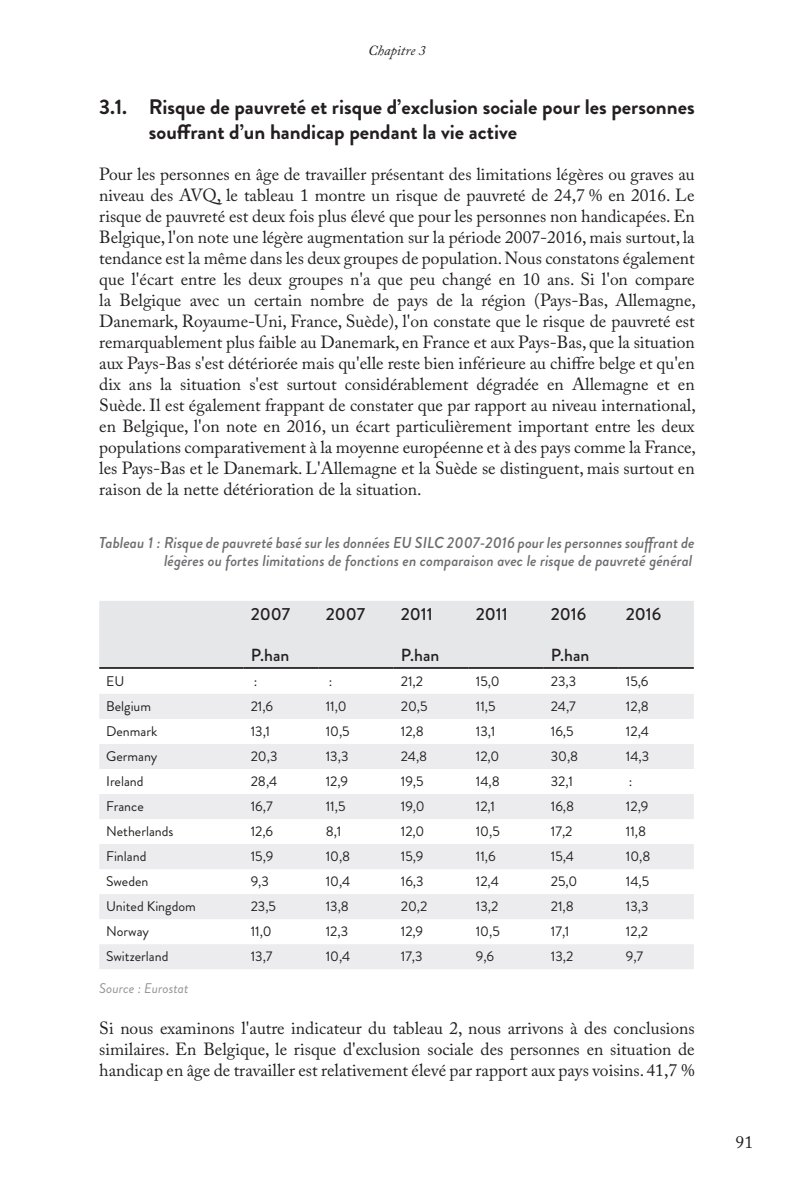
<style>
.page{position:relative;width:794px;height:1191px;background:#fff}
.page>*{position:absolute;margin:0;border:0;box-sizing:border-box;transform-origin:0 0}
.t1{font:700 21px/25.2px "Brandon Grotesque";color:#231f20}
.Body{font:17.5px/21px "Adobe Caslon Pro";color:#231f20;text-align:justify}
.Table_Header{font:500 17.5px "Brandon Grotesque";color:#231f20}
.Titre_tableau{font:italic 500 15.75px/18px "Brandon Grotesque";color:#6c6d70;text-align:right}
.Table_Text{font:14px "Brandon Grotesque";color:#231f20}
.Source_tableau{font:italic 14px "Brandon Grotesque";color:#939598}
.t2{font:italic 14px "Adobe Caslon Pro";color:#231f20}
</style>
<div class="page">
<div style="left:99px;top:601px;width:595px;height:66px;background:#e6e7e9"></div>
<svg style="left:99px;top:694px;width:595px;height:275px;fill:#ececee"></svg>
<hr style="left:99px;top:667px;width:145px;height:2px;background:#231f20">
<hr style="left:244px;top:667px;width:75px;height:2px;background:#231f20">
<hr style="left:319px;top:667px;width:75px;height:2px;background:#231f20">
<hr style="left:394px;top:667px;width:75px;height:2px;background:#231f20">
<hr style="left:469px;top:667px;width:75px;height:2px;background:#231f20">
<hr style="left:544px;top:667px;width:75px;height:2px;background:#231f20">
<hr style="left:619px;top:667px;width:75px;height:2px;background:#231f20">
<p class="t2" style="left:368px;top:42px;width:59px">Chapitre 3</p>
<p class="t1" style="left:149px;top:94px;width:547px;text-indent:-50px">3.1. Risque de pauvreté et risque d’exclusion sociale pour les personnes souffrant d’un handicap pendant la vie active</p>
<p class="Body" style="left:99px;top:163px;width:598px">Pour les personnes en âge de travailler présentant des limitations légères ou graves au niveau des AVQ, le tableau 1 montre un risque de pauvreté de 24,7 % en 2016. Le risque de pauvreté est deux fois plus élevé que pour les personnes non handicapées. En Belgique, l'on note une légère augmentation sur la période 2007-2016, mais surtout, la tendance est la même dans les deux groupes de population. Nous constatons également que l'écart entre les deux groupes n'a que peu changé en 10 ans. Si l'on compare la Belgique avec un certain nombre de pays de la région (Pays-Bas, Allemagne, Danemark, Royaume-Uni, France, Suède), l'on constate que le risque de pauvreté est remarquablement plus faible au Danemark, en France et aux Pays-Bas, que la situation aux Pays-Bas s'est détériorée mais qu'elle reste bien inférieure au chiffre belge et qu'en dix ans la situation s'est surtout considérablement dégradée en Allemagne et en Suède. Il est également frappant de constater que par rapport au niveau international, en Belgique, l'on note en 2016, un écart particulièrement important entre les deux populations comparativement à la moyenne européenne et à des pays comme la France, les Pays-Bas et le Danemark. L'Allemagne et la Suède se distinguent, mais surtout en raison de la nette détérioration de la situation.</p>
<p class="Titre_tableau" style="left:99px;top:534px;width:597px">Tableau 1 : Risque de pauvreté basé sur les données EU SILC 2007-2016 pour les personnes souffrant de légères ou fortes limitations de fonctions en comparaison avec le risque de pauvreté général</p>
<p class="Table_Header" style="left:251px;top:602px;width:41px">2007</p>
<p class="Table_Header" style="left:251px;top:643px;width:40px">P.han</p>
<p class="Table_Header" style="left:476px;top:602px;width:34px">2011</p>
<p class="Table_Header" style="left:551px;top:602px;width:37px">2016</p>
<p class="Table_Header" style="left:551px;top:643px;width:40px">P.han</p>
<p class="Table_Header" style="left:626px;top:602px;width:37px">2016</p>
<p class="Table_Header" style="left:326px;top:602px;width:41px">2007</p>
<p class="Table_Header" style="left:401px;top:602px;width:34px">2011</p>
<p class="Table_Header" style="left:401px;top:643px;width:40px">P.han</p>
<p class="Table_Text" style="left:106px;top:671px;width:20px">EU</p>
<p class="Table_Text" style="left:254px;top:671px;width:5px">:</p>
<p class="Table_Text" style="left:329px;top:671px;width:5px">:</p>
<p class="Table_Text" style="left:401px;top:671px;width:24px">21,2</p>
<p class="Table_Text" style="left:476px;top:671px;width:25px">15,0</p>
<p class="Table_Text" style="left:551px;top:671px;width:27px">23,3</p>
<p class="Table_Text" style="left:626px;top:671px;width:24px">15,6</p>
<p class="Table_Text" style="left:106px;top:696px;width:46px">Belgium</p>
<p class="Table_Text" style="left:251px;top:696px;width:24px">21,6</p>
<p class="Table_Text" style="left:326px;top:696px;width:22px">11,0</p>
<p class="Table_Text" style="left:401px;top:696px;width:28px">20,5</p>
<p class="Table_Text" style="left:476px;top:696px;width:21px">11,5</p>
<p class="Table_Text" style="left:551px;top:696px;width:27px">24,7</p>
<p class="Table_Text" style="left:626px;top:696px;width:24px">12,8</p>
<p class="Table_Text" style="left:106px;top:721px;width:53px">Denmark</p>
<p class="Table_Text" style="left:251px;top:721px;width:21px">13,1</p>
<p class="Table_Text" style="left:326px;top:721px;width:26px">10,5</p>
<p class="Table_Text" style="left:401px;top:721px;width:24px">12,8</p>
<p class="Table_Text" style="left:476px;top:721px;width:21px">13,1</p>
<p class="Table_Text" style="left:551px;top:721px;width:24px">16,5</p>
<p class="Table_Text" style="left:626px;top:721px;width:25px">12,4</p>
<p class="Table_Text" style="left:106px;top:746px;width:53px">Germany</p>
<p class="Table_Text" style="left:251px;top:746px;width:28px">20,3</p>
<p class="Table_Text" style="left:326px;top:746px;width:24px">13,3</p>
<p class="Table_Text" style="left:401px;top:746px;width:28px">24,8</p>
<p class="Table_Text" style="left:476px;top:746px;width:25px">12,0</p>
<p class="Table_Text" style="left:551px;top:746px;width:29px">30,8</p>
<p class="Table_Text" style="left:626px;top:746px;width:25px">14,3</p>
<p class="Table_Text" style="left:106px;top:771px;width:39px">Ireland</p>
<p class="Table_Text" style="left:251px;top:771px;width:28px">28,4</p>
<p class="Table_Text" style="left:326px;top:771px;width:24px">12,9</p>
<p class="Table_Text" style="left:401px;top:771px;width:24px">19,5</p>
<p class="Table_Text" style="left:476px;top:771px;width:25px">14,8</p>
<p class="Table_Text" style="left:551px;top:771px;width:24px">32,1</p>
<p class="Table_Text" style="left:629px;top:771px;width:5px">:</p>
<p class="Table_Text" style="left:106px;top:796px;width:39px">France</p>
<p class="Table_Text" style="left:251px;top:796px;width:23px">16,7</p>
<p class="Table_Text" style="left:326px;top:796px;width:21px">11,5</p>
<p class="Table_Text" style="left:401px;top:796px;width:25px">19,0</p>
<p class="Table_Text" style="left:476px;top:796px;width:21px">12,1</p>
<p class="Table_Text" style="left:551px;top:796px;width:25px">16,8</p>
<p class="Table_Text" style="left:626px;top:796px;width:24px">12,9</p>
<p class="Table_Text" style="left:106px;top:821px;width:69px">Netherlands</p>
<p class="Table_Text" style="left:251px;top:821px;width:24px">12,6</p>
<p class="Table_Text" style="left:326px;top:821px;width:17px">8,1</p>
<p class="Table_Text" style="left:401px;top:821px;width:25px">12,0</p>
<p class="Table_Text" style="left:476px;top:821px;width:26px">10,5</p>
<p class="Table_Text" style="left:551px;top:821px;width:23px">17,2</p>
<p class="Table_Text" style="left:626px;top:821px;width:22px">11,8</p>
<p class="Table_Text" style="left:106px;top:846px;width:42px">Finland</p>
<p class="Table_Text" style="left:251px;top:846px;width:24px">15,9</p>
<p class="Table_Text" style="left:326px;top:846px;width:26px">10,8</p>
<p class="Table_Text" style="left:401px;top:846px;width:24px">15,9</p>
<p class="Table_Text" style="left:476px;top:846px;width:21px">11,6</p>
<p class="Table_Text" style="left:551px;top:846px;width:25px">15,4</p>
<p class="Table_Text" style="left:626px;top:846px;width:26px">10,8</p>
<p class="Table_Text" style="left:106px;top:871px;width:44px">Sweden</p>
<p class="Table_Text" style="left:251px;top:871px;width:20px">9,3</p>
<p class="Table_Text" style="left:326px;top:871px;width:26px">10,4</p>
<p class="Table_Text" style="left:401px;top:871px;width:24px">16,3</p>
<p class="Table_Text" style="left:476px;top:871px;width:25px">12,4</p>
<p class="Table_Text" style="left:551px;top:871px;width:28px">25,0</p>
<p class="Table_Text" style="left:626px;top:871px;width:25px">14,5</p>
<p class="Table_Text" style="left:106px;top:896px;width:91px">United Kingdom</p>
<p class="Table_Text" style="left:251px;top:896px;width:27px">23,5</p>
<p class="Table_Text" style="left:326px;top:896px;width:25px">13,8</p>
<p class="Table_Text" style="left:401px;top:896px;width:28px">20,2</p>
<p class="Table_Text" style="left:476px;top:896px;width:24px">13,2</p>
<p class="Table_Text" style="left:551px;top:896px;width:24px">21,8</p>
<p class="Table_Text" style="left:626px;top:896px;width:24px">13,3</p>
<p class="Table_Text" style="left:106px;top:921px;width:44px">Norway</p>
<p class="Table_Text" style="left:251px;top:921px;width:22px">11,0</p>
<p class="Table_Text" style="left:326px;top:921px;width:24px">12,3</p>
<p class="Table_Text" style="left:401px;top:921px;width:24px">12,9</p>
<p class="Table_Text" style="left:476px;top:921px;width:26px">10,5</p>
<p class="Table_Text" style="left:551px;top:921px;width:20px">17,1</p>
<p class="Table_Text" style="left:626px;top:921px;width:24px">12,2</p>
<p class="Table_Text" style="left:106px;top:946px;width:64px">Switzerland</p>
<p class="Table_Text" style="left:251px;top:946px;width:23px">13,7</p>
<p class="Table_Text" style="left:326px;top:946px;width:26px">10,4</p>
<p class="Table_Text" style="left:401px;top:946px;width:23px">17,3</p>
<p class="Table_Text" style="left:476px;top:946px;width:20px">9,6</p>
<p class="Table_Text" style="left:551px;top:946px;width:24px">13,2</p>
<p class="Table_Text" style="left:626px;top:946px;width:19px">9,7</p>
<p class="Source_tableau" style="left:99px;top:978px;width:91px">Source : Eurostat</p>
<p class="Body" style="left:99px;top:1017px;width:597px">Si nous examinons l'autre indicateur du tableau 2, nous arrivons à des conclusions similaires. En Belgique, le risque d'exclusion sociale des personnes en situation de handicap en âge de travailler est relativement élevé par rapport aux pays voisins. 41,7 %</p>
<p class="Body" style="left:735px;top:1131px;width:19px">91</p>
</div>
